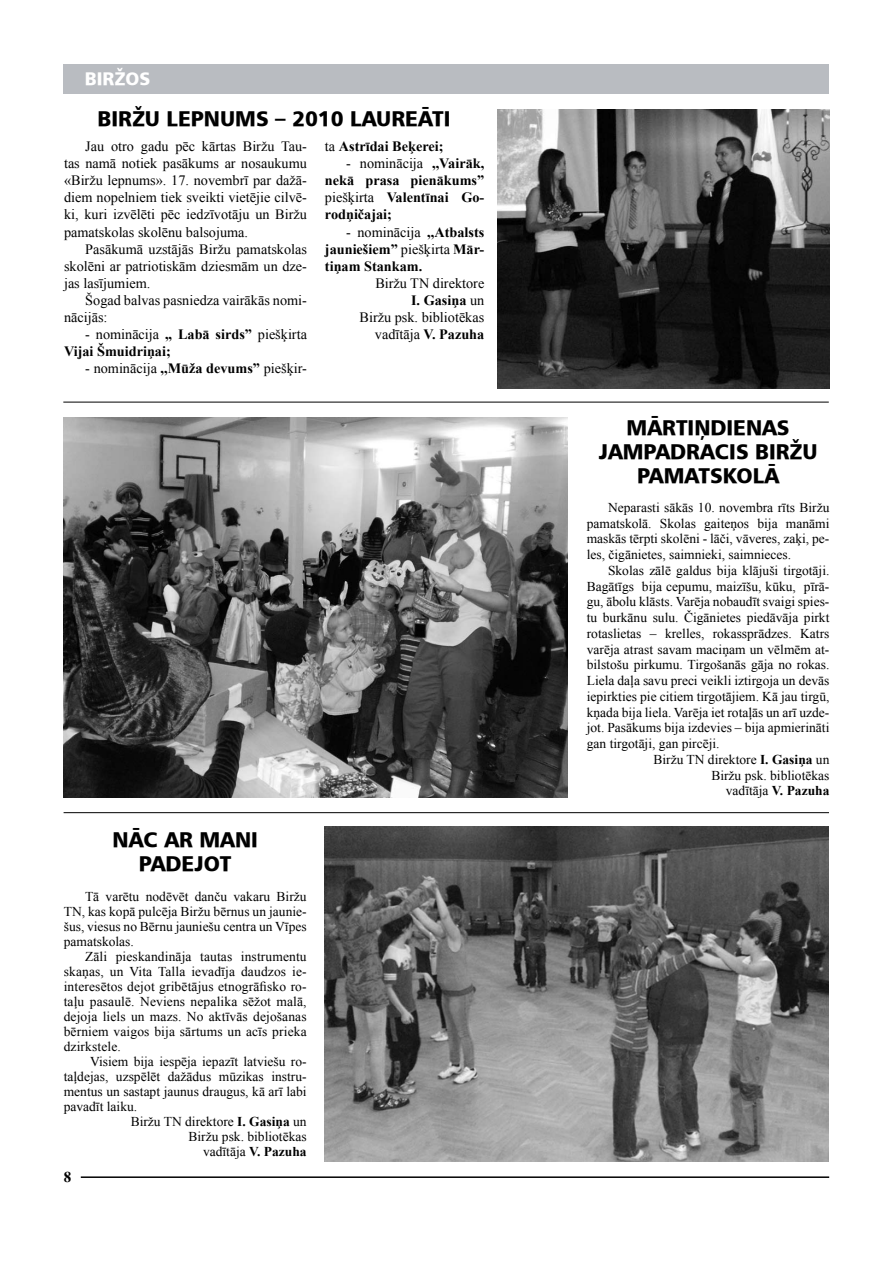
<style>
.page{position:relative;width:893px;height:1263px;background:#fff}
.page>*{position:absolute;margin:0;border:0;box-sizing:border-box;transform-origin:0 0}
.t1{font:21px/24px "Humanist 777 TL Black B";color:#000;text-align:center}
.t2{font:18px "Humanist 777 TL Black B";color:#fff}
.t3{font:700 15px "Dutch 801 TL";color:#000}
.t4{font:14.25px/17.1px "Times New Roman";color:#000;text-align:justify}
.t5{font:700 14.25px/17.1px "Times New Roman";color:#000;text-align:justify}
.t6{font:13.5px/15px "Times New Roman";color:#000;text-align:justify}
.s1{font-weight:400}
.s2{font-weight:700}
</style>
<div class="page">
<hr style="left:81px;top:1176px;width:748px;height:2px;background:#000">
<div style="left:64px;top:64px;width:765px;height:29px;background:#b9bcc1"></div>
<hr style="left:64px;top:812px;width:765px;height:1px;background:#000">
<img style="left:497px;top:110px;width:332px;height:278px">
<img style="left:64px;top:417px;width:504px;height:380px">
<hr style="left:63px;top:402px;width:766px;height:1px;background:#000">
<img style="left:325px;top:826px;width:504px;height:335px">
<h2 class="t2" style="left:85px;top:67px;width:67px">BIRŽOS</h2>
<h1 class="t1" style="left:98px;top:106px;width:354px">BIRŽU LEPNUMS – 2010 LAUREĀTI</h1>
<p class="t4" style="left:64px;top:137px;width:244px;text-indent:21px">Jau otro gadu pēc kārtas Biržu Tau&shy;tas namā notiek pasākums ar nosaukumu «Biržu lepnums». 17. novembrī par dažā&shy;diem nopelniem tiek sveikti vietējie cilvē&shy;ki, kuri izvēlēti pēc iedzīvotāju un Biržu pamatskolas skolēnu balsojuma.</p>
<p class="t4" style="left:64px;top:240px;width:244px;text-indent:21px">Pasākumā uzstājās Biržu pamatskolas skolēni ar patriotiskām dziesmām un dze&shy;jas lasījumiem.</p>
<p class="t4" style="left:64px;top:291px;width:244px;text-indent:21px">Šogad balvas pasniedza vairākās nomi&shy;nācijās:</p>
<p class="t5" style="left:64px;top:325px;width:244px;text-indent:21px"><span class="s1">- nominācija</span> ,, Labā sirds” <span class="s1">piešķirta<br></span>Vijai Šmuidriņai;</p>
<p class="t4" style="left:85px;top:360px;width:223px">- nominācija <span class="s2">,,Mūža devums”</span> piešķir-</p>
<p class="t5" style="left:325px;top:137px;width:120px"><span class="s1">ta</span> Astrīdai Beķerei;</p>
<p class="t5" style="left:325px;top:154px;width:161px;text-indent:21px"><span class="s1">- nominācija</span> ,,Vairāk, nekā prasa pienākums” <span class="s1">piešķirta</span> Valentīnai Go&shy;rodņičajai;</p>
<p class="t5" style="left:325px;top:223px;width:161px;text-indent:21px"><span class="s1">- nominācija</span> ,,Atbalsts jauniešiem” <span class="s1">piešķirta</span> Mār&shy;tiņam Stankam.</p>
<p class="t4" style="left:360px;top:274px;width:126px;text-align:right">Biržu TN direktore<br><span class="s2">I. Gasiņa</span> un<br>Biržu psk. bibliotēkas vadītāja <span class="s2">V. Pazuha</span></p>
<h1 class="t1" style="left:113px;top:827px;width:147px">NĀC AR MANI<br>PADEJOT</h1>
<p class="t6" style="left:64px;top:888px;width:244px;text-indent:21px">Tā varētu nodēvēt danču vakaru Biržu TN, kas kopā pulcēja Biržu bērnus un jaunie&shy;šus, viesus no Bērnu jauniešu centra un Vīpes pamatskolas.</p>
<p class="t6" style="left:64px;top:948px;width:244px;text-indent:21px">Zāli pieskandināja tautas instrumentu skaņas, un Vita Talla ievadīja daudzos ie&shy;interesētos dejot gribētājus etnogrāfisko ro&shy;taļu pasaulē. Neviens nepalika sēžot malā, dejoja liels un mazs. No aktīvās dejošanas bērniem vaigos bija sārtums un acīs prieka dzirkstele.</p>
<p class="t6" style="left:90px;top:1053px;width:218px">Visiem bija iespēja iepazīt latviešu ro-</p>
<p class="t6" style="left:64px;top:1068px;width:244px">taļdejas, uzspēlēt dažādus mūzikas instru-</p>
<p class="t6" style="left:64px;top:1083px;width:244px">mentus un sastapt jaunus draugus, kā arī labi</p>
<p class="t6" style="left:64px;top:1098px;width:75px">pavadīt laiku.</p>
<p class="t6" style="left:131px;top:1113px;width:177px">Biržu TN direktore <span class="s2">I. Gasiņa</span> un</p>
<p class="t6" style="left:189px;top:1128px;width:120px">Biržu psk. bibliotēkas</p>
<p class="t6" style="left:203px;top:1143px;width:105px">vadītāja <span class="s2">V. Pazuha</span></p>
<p class="t3" style="left:64px;top:1167px;width:9px">8</p>
<h1 class="t1" style="left:627px;top:415px;width:36px">MĀRT</h1>
<h1 class="t1" style="left:688px;top:415px;width:103px">IŅDIENAS</h1>
<h1 class="t1" style="left:599px;top:439px;width:220px">JAMPADRACIS BIRŽU</h1>
<h1 class="t1" style="left:637px;top:463px;width:145px">PAMATSKOLĀ</h1>
<p class="t6" style="left:587px;top:499px;width:244px;line-height:15.8px;text-indent:21px">Neparasti sākās 10. novembra rīts Biržu pamatskolā. Skolas gaiteņos bija manāmi maskās tērpti skolēni - lāči, vāveres, zaķi, pe&shy;les, čigānietes, saimnieki, saimnieces.</p>
<p class="t6" style="left:608px;top:563px;width:223px">Skolas zālē galdus bija klājuši tirgotāji.</p>
<p class="t6" style="left:587px;top:578px;width:244px">Bagātīgs bija cepumu, maizīšu, kūku, pīrā-</p>
<p class="t6" style="left:587px;top:594px;width:244px">gu, ābolu klāsts. Varēja nobaudīt svaigi spies-</p>
<p class="t6" style="left:587px;top:610px;width:244px">tu burkānu sulu. Čigānietes piedāvāja pirkt</p>
<p class="t6" style="left:587px;top:626px;width:244px">rotaslietas – krelles, rokassprādzes. Katrs</p>
<p class="t6" style="left:587px;top:641px;width:244px">varēja atrast savam maciņam un vēlmēm at-</p>
<p class="t6" style="left:587px;top:657px;width:244px">bilstošu pirkumu. Tirgošanās gāja no rokas.</p>
<p class="t6" style="left:587px;top:673px;width:244px">Liela daļa savu preci veikli iztirgoja un devās</p>
<p class="t6" style="left:587px;top:689px;width:244px">iepirkties pie citiem tirgotājiem. Kā jau tirgū,</p>
<p class="t6" style="left:587px;top:704px;width:244px">kņada bija liela. Varēja iet rotaļās un arī uzde-</p>
<p class="t6" style="left:587px;top:720px;width:244px">jot. Pasākums bija izdevies – bija apmierināti</p>
<p class="t6" style="left:587px;top:736px;width:134px">gan tirgotāji, gan pircēji.</p>
<p class="t6" style="left:653px;top:752px;width:177px">Biržu TN direktore <span class="s2">I. Gasiņa</span> un</p>
<p class="t6" style="left:711px;top:767px;width:120px">Biržu psk. bibliotēkas</p>
<p class="t6" style="left:726px;top:783px;width:105px">vadītāja <span class="s2">V. Pazuha</span></p>
</div>
